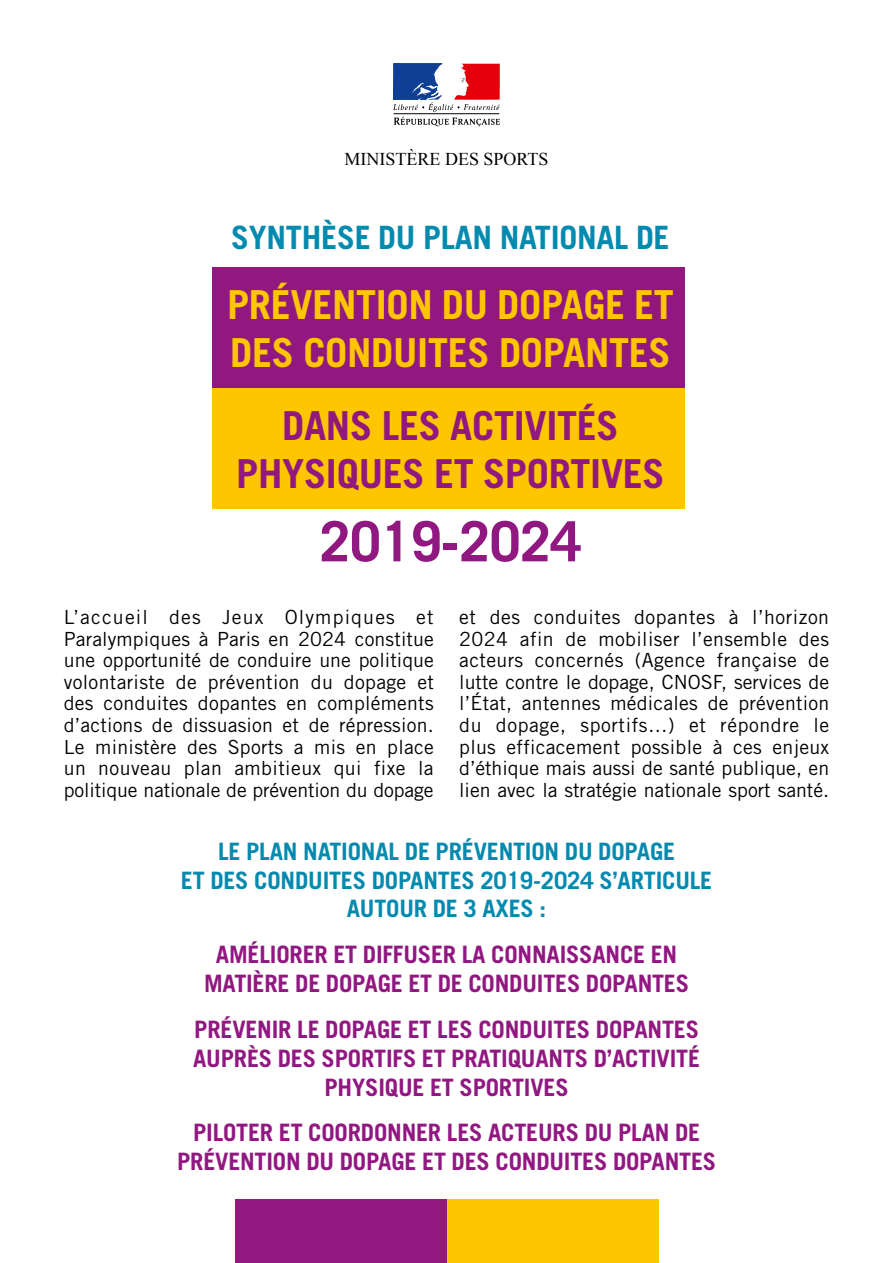
<style>
.page{position:relative;width:893px;height:1263px;background:#fff}
.page>*{position:absolute;margin:0;border:0;box-sizing:border-box;transform-origin:0 0}
.t1{font:700 55.5px "Trade Gothic LT Std";letter-spacing:-.01em;color:#911781}
.t2{font:700 39.9px/48px "Trade Gothic LT Std";letter-spacing:-.01em;color:#fec600}
.t3{font:700 39.9px/48px "Trade Gothic LT Std";letter-spacing:-.01em;color:#911781;text-align:center}
.t4{font:700 32.25px "Trade Gothic LT Std";letter-spacing:-.01em;color:#048aaf}
.t5{font:700 24px "Trade Gothic LT Std";letter-spacing:-.01em;color:#911781}
.t6{font:700 24px "Trade Gothic LT Std";letter-spacing:-.01em;color:#048aaf}
.t7{font:19.5px/21.6px "Trade Gothic LT Std";color:#000;text-align:justify}
.t8{font:18px "Times New Roman";color:#000}
</style>
<div class="page">
<svg style="left:393px;top:64px;width:107px;height:62px"></svg>
<div style="left:235px;top:1199px;width:212px;height:64px;background:#911781"></div>
<div style="left:447px;top:1199px;width:212px;height:64px;background:#fec600"></div>
<div style="left:212px;top:267px;width:473px;height:121px;background:#911781"></div>
<div style="left:212px;top:388px;width:473px;height:120px;background:#fec600"></div>
<p class="t8" style="left:344px;top:147px;width:205px">MINISTÈRE DES SPORTS</p>
<h3 class="t4" style="left:231px;top:218px;width:440px">SYNTHÈSE DU PLAN NATIONAL DE</h3>
<h2 class="t2" style="left:227px;top:281px;width:448px">PRÉVENTION DU DOPAGE ET<br>DES CONDUITES DOPANTES</h2>
<h2 class="t3" style="left:236px;top:402px;width:430px">DANS LES ACTIVITÉS<br>PHYSIQUES ET SPORTIVES</h2>
<h1 class="t1" style="left:320px;top:507px;width:263px">2019-2024</h1>
<p class="t7" style="left:64px;top:606px;width:372px">L’accueil des Jeux Olympiques et Paralympiques à Paris en 2024 constitue une opportunité de conduire une politique volontariste de prévention du dopage et des conduites dopantes en compléments d’actions de dissuasion et de répression.<br>Le ministère des Sports a mis en place un nouveau plan ambitieux qui fixe la politique nationale de prévention du dopage</p>
<p class="t7" style="left:459px;top:606px;width:372px">et des conduites dopantes à l’horizon 2024 afin de mobiliser l’ensemble des acteurs concernés (Agence française de lutte contre le dopage, CNOSF, services de l’État, antennes médicales de prévention du dopage, sportifs…) et répondre le plus efficacement possible à ces enjeux d’éthique mais aussi de santé publique, en lien avec la stratégie nationale sport santé.</p>
<p class="t6" style="left:218px;top:836px;width:42px">LE PLAN</p>
<p class="t6" style="left:303px;top:836px;width:13px">NATIONAL</p>
<p class="t6" style="left:405px;top:836px;width:44px">DE PRÉVENTION</p>
<p class="t6" style="left:565px;top:836px;width:47px">DU DOPAGE</p>
<p class="t6" style="left:181px;top:865px;width:43px">ET DES</p>
<p class="t6" style="left:254px;top:865px;width:14px">CONDUITES</p>
<p class="t6" style="left:372px;top:865px;width:14px">DOPANTES</p>
<p class="t6" style="left:480px;top:865px;width:150px">2019-2024 S’ARTICULE</p>
<p class="t6" style="left:347px;top:894px;width:15px">AUTOUR</p>
<p class="t6" style="left:433px;top:894px;width:115px">DE 3 AXES :</p>
<p class="t5" style="left:216px;top:940px;width:44px">AMÉLIORER</p>
<p class="t5" style="left:333px;top:940px;width:84px">ET DIFFUSER</p>
<p class="t5" style="left:462px;top:940px;width:44px">LA CONNAISSANCE</p>
<p class="t5" style="left:651px;top:940px;width:13px">EN</p>
<p class="t5" style="left:204px;top:969px;width:31px">MATIÈRE</p>
<p class="t5" style="left:295px;top:969px;width:45px">DE DOPAGE</p>
<p class="t5" style="left:408px;top:969px;width:74px">ETDECONDUITES</p>
<p class="t5" style="left:586px;top:969px;width:14px">DOPANTES</p>
<p class="t5" style="left:194px;top:1014px;width:26px">PRÉVENIR</p>
<p class="t5" style="left:297px;top:1014px;width:42px">LE DOPAGE</p>
<p class="t5" style="left:408px;top:1014px;width:42px">ET LES</p>
<p class="t5" style="left:478px;top:1014px;width:14px">CONDUITES</p>
<p class="t5" style="left:596px;top:1014px;width:14px">DOPANTES</p>
<p class="t5" style="left:193px;top:1043px;width:14px">AUPRÈS</p>
<p class="t5" style="left:278px;top:1043px;width:13px">DES</p>
<p class="t5" style="left:322px;top:1043px;width:13px">SPORTI</p>
<p class="t5" style="left:393px;top:1043px;width:72px">FSET PRATIQUANTS</p>
<p class="t5" style="left:594px;top:1043px;width:31px">D’ACTIVITÉ</p>
<p class="t5" style="left:324px;top:1072px;width:14px">PHYSIQUE</p>
<p class="t5" style="left:430px;top:1072px;width:43px">ET SPORTIVES</p>
<p class="t5" style="left:193px;top:1118px;width:25px">PILOTER</p>
<p class="t5" style="left:279px;top:1118px;width:44px">ET COORDONNER</p>
<p class="t5" style="left:447px;top:1118px;width:12px">LES</p>
<p class="t5" style="left:488px;top:1118px;width:14px">ACTEURS</p>
<p class="t5" style="left:585px;top:1118px;width:47px">DU PLAN</p>
<p class="t5" style="left:675px;top:1118px;width:13px">DE</p>
<p class="t5" style="left:177px;top:1147px;width:14px">PRÉVENTION</p>
<p class="t5" style="left:306px;top:1147px;width:47px">DU DOPAGE</p>
<p class="t5" style="left:422px;top:1147px;width:43px">ET DES</p>
<p class="t5" style="left:496px;top:1147px;width:14px">CONDUITES</p>
<p class="t5" style="left:613px;top:1147px;width:14px">DOPANTES</p>
</div>
